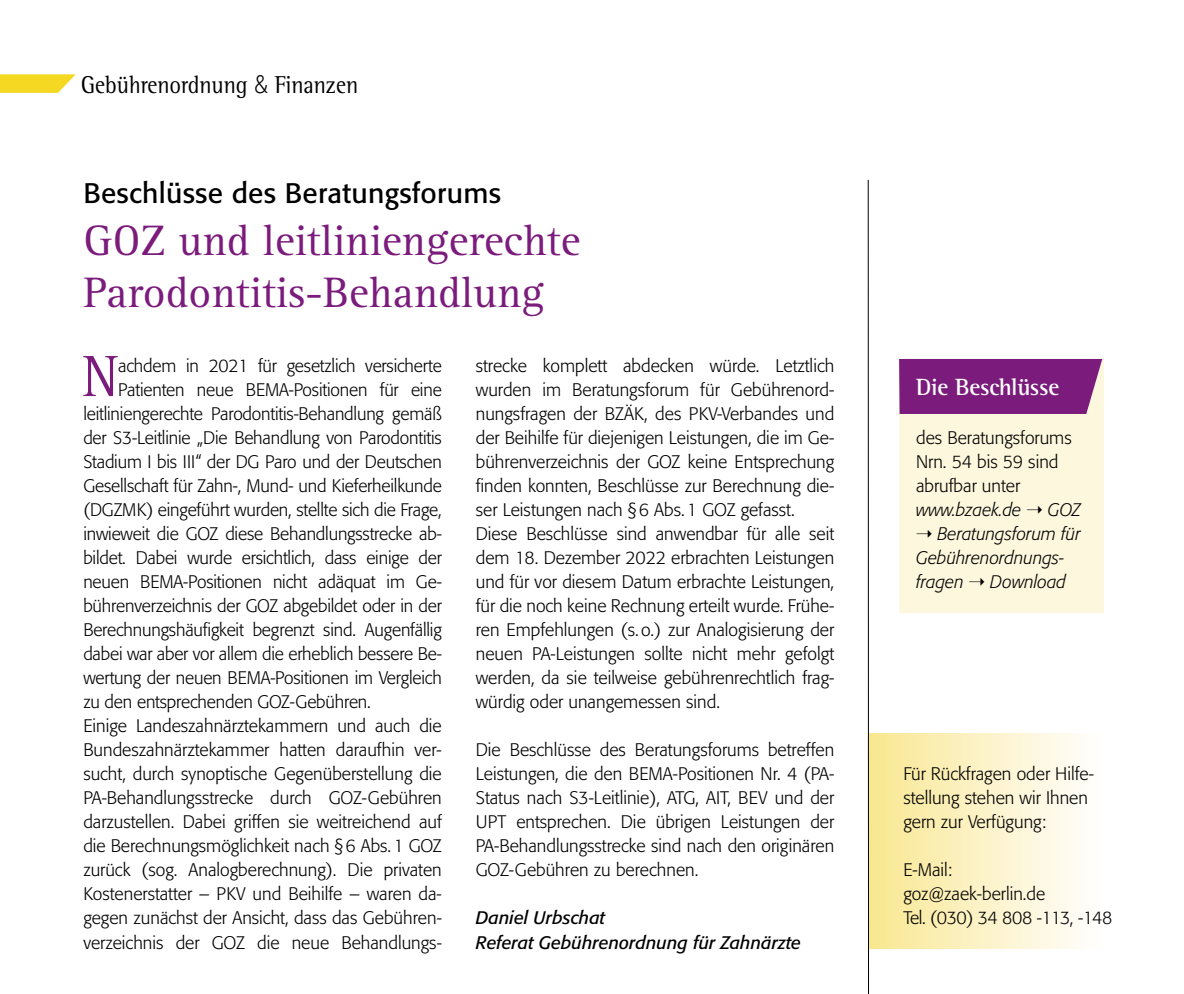
<style>
.page{position:relative;width:1184px;height:994px;background:#fff}
.page>*{position:absolute;margin:0;border:0;box-sizing:border-box;transform-origin:0 0}
.t1{font:60px "Rotis Serif Pro";color:#7b1c7c;scale:.9 1}
.t2{font:44px/52px "Rotis Serif Pro";color:#7b1c7c}
.t3{font:28px "Formata";letter-spacing:.01em;color:#000}
.t4{font:25px "Rotis Semi Serif Pro";color:#000;scale:.9 1}
.t5{font:700 24px "Rotis Semi Serif Pro";letter-spacing:-.01em;color:#fff}
.t6{font:300 18px/24px "Formata";color:#000}
.t7{font:italic 300 18px/24px "Formata";color:#000}
.t8{font:italic 18px/24px "Formata";color:#000}
.s1{font-family:"Roboto";font-weight:300}
.s2{font-style:normal}
</style>
<div class="page">
<svg style="left:0;top:74px;width:76px;height:19px"></svg>
<div style="left:869px;top:733px;width:235px;height:215px;background:linear-gradient(to right,#f9e792,#fff)"></div>
<div style="left:899px;top:359px;width:204px;height:253px;background:#fdf7dd"></div>
<div style="left:899px;top:359px;width:203px;height:55px;background:#7b1c7c"></div>
<hr style="left:867px;top:180px;width:2px;height:813px;background:#000">
<h3 class="t4" style="left:81px;top:69px;width:309px">Gebührenordnung <span class="s1">&amp;</span> Finanzen</h3>
<h3 class="t3" style="left:83px;top:176px;width:419px">Beschlüsse des Beratungsforums</h3>
<h2 class="t2" style="left:83px;top:214px;width:498px">GOZ und leitliniengerechte<br>Parodontitis-Behandlung</h2>
<h1 class="t1" style="left:82px;top:340px;width:42px">N</h1>
<p class="t6" style="left:118px;top:354px;width:325px">achdem in 2021 für gesetzlich versicherte</p>
<p class="t6" style="left:118px;top:378px;width:325px">Patienten neue BEMA-Positionen für eine</p>
<p class="t6" style="left:83px;top:402px;width:360px">leitliniengerechte Parodontitis-Behandlung gemäß</p>
<p class="t6" style="left:83px;top:426px;width:360px">der S3-Leitlinie „Die Behandlung von Parodontitis</p>
<p class="t6" style="left:83px;top:450px;width:360px">Stadium I bis III“ der DG Paro und der Deutschen</p>
<p class="t6" style="left:83px;top:474px;width:360px">Gesellschaft für Zahn-, Mund- und Kieferheilkunde</p>
<p class="t6" style="left:83px;top:498px;width:360px">(DGZMK) eingeführt wurden, stellte sich die Frage,</p>
<p class="t6" style="left:83px;top:522px;width:359px">inwieweit die GOZ diese Behandlungsstrecke ab-</p>
<p class="t6" style="left:83px;top:546px;width:360px">bildet. Dabei wurde ersichtlich, dass einige der</p>
<p class="t6" style="left:83px;top:570px;width:360px">neuen BEMA-Positionen nicht adäquat im Ge-</p>
<p class="t6" style="left:83px;top:594px;width:360px">bührenverzeichnis der GOZ abgebildet oder in der</p>
<p class="t6" style="left:83px;top:618px;width:360px">Berechnungshäufigkeit begrenzt sind. Augenfällig</p>
<p class="t6" style="left:83px;top:642px;width:360px">dabei war aber vor allem die erheblich bessere Be-</p>
<p class="t6" style="left:83px;top:666px;width:360px">wertung der neuen BEMA-Positionen im Vergleich</p>
<p class="t6" style="left:83px;top:690px;width:289px">zu den entsprechenden GOZ-Gebühren.</p>
<p class="t6" style="left:83px;top:714px;width:360px">Einige Landeszahnärztekammern und auch die</p>
<p class="t6" style="left:83px;top:738px;width:360px">Bundeszahnärztekammer hatten daraufhin ver-</p>
<p class="t6" style="left:83px;top:762px;width:360px">sucht, durch synoptische Gegenüberstellung die</p>
<p class="t6" style="left:83px;top:786px;width:360px">PA-Behandlungsstrecke durch GOZ-Gebühren</p>
<p class="t6" style="left:83px;top:810px;width:360px">darzustellen. Dabei griffen sie weitreichend auf</p>
<p class="t6" style="left:83px;top:834px;width:360px">die Berechnungsmöglichkeit nach §6 Abs.1 GOZ</p>
<p class="t6" style="left:83px;top:858px;width:360px">zurück (sog. Analogberechnung). Die privaten</p>
<p class="t6" style="left:83px;top:882px;width:360px">Kostenerstatter – PKV und Beihilfe – waren da-</p>
<p class="t6" style="left:83px;top:906px;width:359px">gegen zunächst der Ansicht, dass das Gebühren-</p>
<p class="t6" style="left:83px;top:930px;width:359px">verzeichnis der GOZ die neue Behandlungs-</p>
<p class="t6" style="left:476px;top:354px;width:360px">strecke komplett abdecken würde. Letztlich wurden im Beratungsforum für Gebührenord&shy;nungsfragen der BZÄK, des PKV-Verbandes und der Beihilfe für diejenigen Leistungen, die im Ge&shy;bührenverzeichnis der GOZ keine Entsprechung finden konnten, Beschlüsse zur Berechnung die&shy;ser Leistungen nach §6 Abs.1 GOZ gefasst.<br>Diese Beschlüsse sind anwendbar für alle seit dem 18. Dezember 2022 erbrachten Leistungen und für vor diesem Datum erbrachte Leistungen, für die noch keine Rechnung erteilt wurde. Frühe&shy;ren Empfehlungen (s.o.) zur Analogisierung der neuen PA-Leistungen sollte nicht mehr gefolgt werden, da sie teilweise gebührenrechtlich frag&shy;würdig oder unangemessen sind.</p>
<p class="t6" style="left:476px;top:738px;width:360px;text-align:justify">Die Beschlüsse des Beratungsforums betreffen Leistungen, die den BEMA-Positionen Nr. 4 (PA-Status nach S3-Leitlinie), ATG, AIT, BEV und der UPT entsprechen. Die übrigen Leistungen der PA-Behandlungsstrecke sind nach den originären GOZ-Gebühren zu berechnen.</p>
<p class="t8" style="left:476px;top:905px;width:327px">Daniel Urbschat<br>Referat Gebührenordnung für Zahnärzte</p>
<h3 class="t5" style="left:916px;top:372px;width:145px">Die Beschlüsse</h3>
<p class="t7" style="left:916px;top:426px;width:166px"><span class="s2">des Beratungsforums<br>Nrn. 54 bis 59 sind abrufbar unter </span>www.bzaek.de ➝ GOZ ➝ Beratungsforum für<br>Gebührenordnungs&shy;fragen ➝ Download</p>
<p class="t6" style="left:903px;top:762px;width:191px">Für Rückfragen oder Hilfe&shy;stellung stehen wir Ihnen gern zur Verfügung:</p>
<p class="t6" style="left:903px;top:858px;width:210px">E-Mail:<br>goz@zaek-berlin.de<br>Tel. (030) 34 808 -113, -148</p>
</div>
